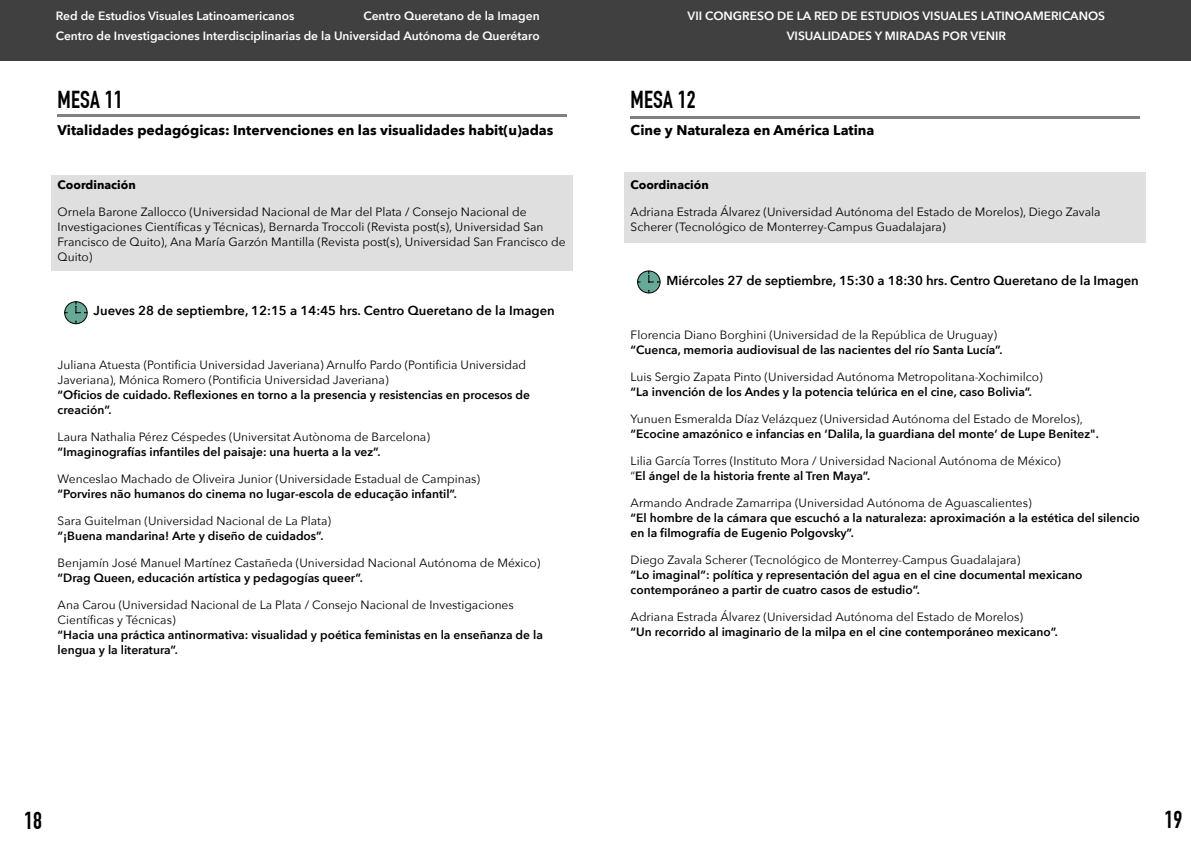
<style>
.page{position:relative;width:1191px;height:842px;background:#fff}
.page>*{position:absolute;margin:0;border:0;box-sizing:border-box;transform-origin:0 0}
.t1{font:700 24px "DIN Condensed";letter-spacing:.01em;color:#000}
.t2{font:700 14px "Avenir Next";color:#000}
.t3{font:600 13px "Avenir Next";letter-spacing:-.005em;color:#000}
.t4{font:12px/15px "Avenir Next";color:#000}
.t5{font:600 12px/15px "Avenir Next";color:#000}
.t6{font:600 12px/20px "Avenir Next";color:#fff;text-align:center}
.t7{font:700 12px "Avenir Next";color:#000}
.s1{font-weight:600}
</style>
<div class="page">
<div style="left:595px;top:0;width:596px;height:61px;background:#404040"></div>
<hr style="left:630px;top:116px;width:510px;height:3px;background:#808080">
<div style="left:624px;top:172px;width:522px;height:71px;background:#dfdfdf"></div>
<div style="left:0;top:0;width:595px;height:61px;background:#404040"></div>
<hr style="left:58px;top:114px;width:509px;height:3px;background:#808080">
<div style="left:51px;top:175px;width:522px;height:96px;background:#dfdfdf"></div>
<svg style="left:64px;top:301px;width:24px;height:23px"></svg>
<svg style="left:75px;top:302px;width:12px;height:11px"></svg>
<div style="left:637px;top:271px;width:23px;height:22px;background:#67a897;border:1px solid #000;border-radius:50%"></div>
<svg style="left:648px;top:271px;width:12px;height:12px"></svg>
<p class="t6" style="left:56px;top:6px;width:485px;text-align:right">Centro Queretano de la Imagen<br>Centro de Investigaciones Interdisciplinarias de la Universidad Autónoma de Querétaro</p>
<p class="t6" style="left:56px;top:6px;width:240px">Red de Estudios Visuales Latinoamericanos</p>
<h1 class="t1" style="left:58px;top:91px;width:67px">MESA 11</h1>
<p class="t2" style="left:58px;top:121px;width:497px">Vitalidades pedagógicas: Intervenciones en las visualidades habit(u)adas</p>
<p class="t7" style="left:58px;top:177px;width:80px">Coordinación</p>
<p class="t4" style="left:58px;top:205px;width:509px">Ornela Barone Zallocco (Universidad Nacional de Mar del Plata / Consejo Nacional de Investigaciones Científicas y Técnicas), Bernarda Troccoli (Revista post(s), Universidad San Francisco de Quito), Ana María Garzón Mantilla (Revista post(s), Universidad San Francisco de Quito)</p>
<p class="t3" style="left:94px;top:302px;width:462px">Jueves 28 de septiembre, 12:15 a 14:45 hrs. Centro Queretano de la Imagen</p>
<p class="t4" style="left:58px;top:358px;width:470px">Juliana Atuesta (Pontificia Universidad Javeriana) Arnulfo Pardo (Pontificia Universidad<br>Javeriana), Mónica Romero (Pontificia Universidad Javeriana)</p>
<p class="t5" style="left:58px;top:388px;width:474px">“Oficios de cuidado. Reflexiones en torno a la presencia y resistencias en procesos de creación”.</p>
<p class="t4" style="left:58px;top:430px;width:374px">Laura Nathalia Pérez Céspedes (Universitat Autònoma de Barcelona)</p>
<p class="t5" style="left:58px;top:445px;width:324px">“Imaginografías infantiles del paisaje: una huerta a la vez”.</p>
<p class="t4" style="left:58px;top:472px;width:424px">Wenceslao Machado de Oliveira Junior (Universidade Estadual de Campinas)</p>
<p class="t5" style="left:58px;top:487px;width:401px">“Porvires não humanos do cinema no lugar-escola de educação infantil”.</p>
<p class="t4" style="left:58px;top:514px;width:275px">Sara Guitelman (Universidad Nacional de La Plata)</p>
<p class="t5" style="left:58px;top:529px;width:267px">“¡Buena mandarina! Arte y diseño de cuidados”.</p>
<p class="t4" style="left:58px;top:556px;width:484px">Benjamín José Manuel Martínez Castañeda (Universidad Nacional Autónoma de México)</p>
<p class="t5" style="left:58px;top:571px;width:307px">“Drag Queen, educación artística y pedagogías queer”.</p>
<p class="t4" style="left:58px;top:598px;width:458px">Ana Carou (Universidad Nacional de La Plata / Consejo Nacional de Investigaciones<br>Científicas y Técnicas)</p>
<p class="t5" style="left:58px;top:628px;width:487px">“Hacia una práctica antinormativa: visualidad y poética feministas en la enseñanza de la lengua y la literatura”.</p>
<h1 class="t1" style="left:24px;top:812px;width:19px">18</h1>
<p class="t6" style="left:687px;top:6px;width:419px">VII CONGRESO DE LA RED DE ESTUDIOS VISUALES LATINOAMERICANOS<br>VISUALIDADES Y MIRADAS POR VENIR</p>
<h1 class="t1" style="left:630px;top:91px;width:67px">MESA 12</h1>
<p class="t2" style="left:630px;top:121px;width:245px">Cine y Naturaleza en América Latina</p>
<p class="t7" style="left:630px;top:177px;width:80px">Coordinación</p>
<p class="t4" style="left:630px;top:205px;width:471px">Adriana Estrada Álvarez (Universidad Autónoma del Estado de Morelos), Diego Zavala<br>Scherer (Tecnológico de Monterrey-Campus Guadalajara)</p>
<p class="t3" style="left:666px;top:272px;width:474px">Miércoles 27 de septiembre, 15:30 a 18:30 hrs. Centro Queretano de la Imagen</p>
<p class="t4" style="left:630px;top:328px;width:368px">Florencia Diano Borghini (Universidad de la República de Uruguay)</p>
<p class="t5" style="left:630px;top:343px;width:373px">“Cuenca, memoria audiovisual de las nacientes del río Santa Lucía”.</p>
<p class="t4" style="left:630px;top:370px;width:413px">Luis Sergio Zapata Pinto (Universidad Autónoma Metropolitana-Xochimilco)</p>
<p class="t5" style="left:630px;top:385px;width:403px">“La invención de los Andes y la potencia telúrica en el cine, caso Bolivia”.</p>
<p class="t4" style="left:630px;top:412px;width:454px">Yunuen Esmeralda Díaz Velázquez (Universidad Autónoma del Estado de Morelos),</p>
<p class="t5" style="left:630px;top:427px;width:470px">“Ecocine amazónico e infancias en ‘Dalila, la guardiana del monte’ de Lupe Benitez".</p>
<p class="t4" style="left:630px;top:454px;width:432px">Lilia García Torres (Instituto Mora / Universidad Nacional Autónoma de México) “<span class="s1">El ángel de la historia frente al Tren Maya”.</span></p>
<p class="t4" style="left:630px;top:496px;width:402px">Armando Andrade Zamarripa (Universidad Autónoma de Aguascalientes)</p>
<p class="t5" style="left:630px;top:511px;width:511px">“El hombre de la cámara que escuchó a la naturaleza: aproximación a la estética del silencio en la filmografía de Eugenio Polgovsky”.</p>
<p class="t4" style="left:630px;top:553px;width:391px">Diego Zavala Scherer (Tecnológico de Monterrey-Campus Guadalajara)</p>
<p class="t5" style="left:630px;top:568px;width:453px">“Lo imaginal”: política y representación del agua en el cine documental mexicano contemporáneo a partir de cuatro casos de estudio”.</p>
<p class="t4" style="left:630px;top:610px;width:394px">Adriana Estrada Álvarez (Universidad Autónoma del Estado de Morelos)</p>
<p class="t5" style="left:630px;top:625px;width:429px">“Un recorrido al imaginario de la milpa en el cine contemporáneo mexicano”.</p>
<h1 class="t1" style="left:1164px;top:811px;width:19px">19</h1>
</div>
